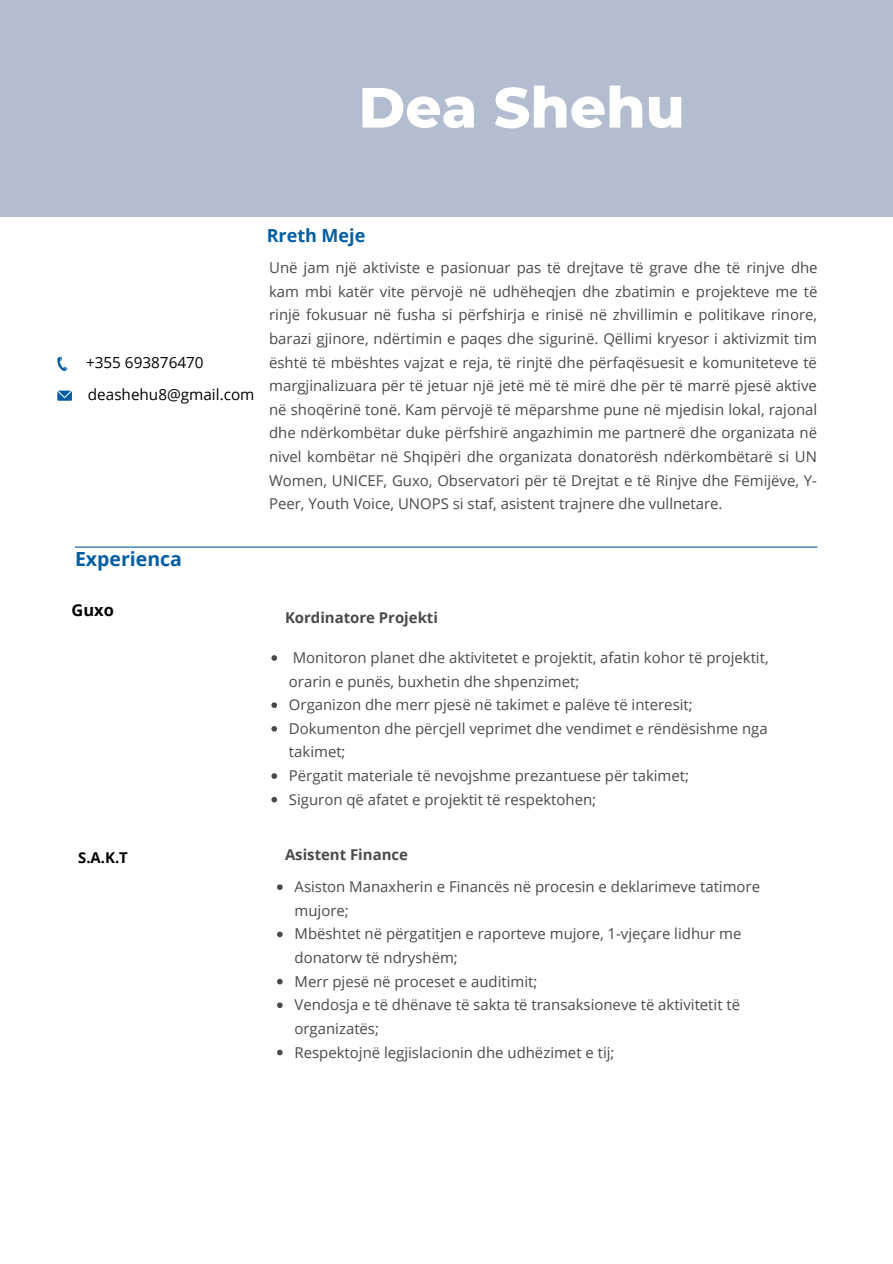
<style>
.page{position:relative;width:893px;height:1264px;background:#fff}
.page>*{position:absolute;margin:0;border:0;box-sizing:border-box;transform-origin:0 0}
.t1{font:800 56.55px "Montserrat";color:#fff}
.t2{font:700 19.5px "Open Sans";color:#015da3}
.t3{font:700 18px "Open Sans";color:#015da3}
.t4{font:700 16.35px "Open Sans";color:#000}
.t5{font:15.3px "Open Sans";color:#000}
.t6{font:15px/23.5px "Open Sans";color:#4b4a4a}
.t7{font:700 15px "Open Sans";color:#4b4a4a}
.t8{font:700 15px "Open Sans";color:#000}
</style>
<div class="page">
<div style="left:0;top:0;width:892px;height:217px;background:#b2bdcf"></div>
<hr style="left:75px;top:546px;width:742px;height:1px;background:#015da3">
<svg style="left:57px;top:390px;width:15px;height:11px"></svg>
<svg style="left:57px;top:357px;width:10px;height:14px"></svg>
<svg style="left:271px;top:655px;width:6px;height:5px"></svg>
<svg style="left:271px;top:702px;width:6px;height:6px"></svg>
<svg style="left:271px;top:726px;width:6px;height:5px"></svg>
<svg style="left:271px;top:773px;width:6px;height:5px"></svg>
<svg style="left:271px;top:796px;width:6px;height:6px"></svg>
<svg style="left:277px;top:884px;width:5px;height:6px"></svg>
<svg style="left:277px;top:931px;width:5px;height:6px"></svg>
<svg style="left:277px;top:978px;width:5px;height:6px"></svg>
<svg style="left:277px;top:1002px;width:5px;height:6px"></svg>
<svg style="left:277px;top:1049px;width:5px;height:6px"></svg>
<p class="t1" style="left:358px;top:73px;width:328px">Dea Shehu</p>
<p class="t5" style="left:86px;top:352px;width:119px">+355 693876470</p>
<p class="t5" style="left:88px;top:383px;width:168px">deashehu8@gmail.com</p>
<p class="t3" style="left:267px;top:223px;width:100px">Rreth Meje</p>
<p class="t6" style="left:269px;top:255px;width:550px;text-align:justify">Unë jam një aktiviste e pasionuar pas të drejtave të grave dhe të rinjve dhe kam mbi katër vite përvojë në udhëheqjen dhe zbatimin e projekteve me të rinjë fokusuar në fusha si përfshirja e rinisë në zhvillimin e politikave rinore, barazi gjinore, ndërtimin e paqes dhe sigurinë. Qëllimi kryesor i aktivizmit tim është të mbështes vajzat e reja, të rinjtë dhe përfaqësuesit e komuniteteve të margjinalizuara për të jetuar një jetë më të mirë dhe për të marrë pjesë aktive në shoqërinë tonë. Kam përvojë të mëparshme pune në mjedisin lokal, rajonal dhe ndërkombëtar duke përfshirë angazhimin me partnerë dhe organizata në nivel kombëtar në Shqipëri dhe organizata donatorësh ndërkombëtarë si UN Women, UNICEF, Guxo, Observatori për të Drejtat e të Rinjve dhe Fëmijëve, Y-Peer, Youth Voice, UNOPS si staf, asistent trajnere dhe vullnetare.</p>
<p class="t2" style="left:75px;top:545px;width:108px">Experienca</p>
<p class="t4" style="left:71px;top:598px;width:44px">Guxo</p>
<p class="t7" style="left:285px;top:607px;width:154px">Kordinatore Projekti</p>
<p class="t6" style="left:289px;top:645px;width:481px">Monitoron planet dhe aktivitetet e projektit, afatin kohor të projektit, orarin e punës, buxhetin dhe shpenzimet;</p>
<p class="t6" style="left:289px;top:692px;width:405px">Organizon dhe merr pjesë në takimet e palëve të interesit;</p>
<p class="t6" style="left:289px;top:716px;width:480px">Dokumenton dhe përcjell veprimet dhe vendimet e rëndësishme nga takimet;</p>
<p class="t6" style="left:289px;top:763px;width:401px">Përgatit materiale të nevojshme prezantuese për takimet;</p>
<p class="t6" style="left:289px;top:787px;width:309px">Siguron që afatet e projektit të respektohen;</p>
<p class="t8" style="left:78px;top:846px;width:51px">S.A.K.T</p>
<p class="t7" style="left:285px;top:844px;width:124px">Asistent Finance</p>
<p class="t6" style="left:294px;top:874px;width:467px">Asiston Manaxherin e Financës në procesin e deklarimeve tatimore mujore;</p>
<p class="t6" style="left:294px;top:921px;width:448px">Mbështet në përgatitjen e raporteve mujore, 1-vjeçare lidhur me donatorw të ndryshëm;</p>
<p class="t6" style="left:294px;top:969px;width:244px">Merr pjesë në proceset e auditimit;</p>
<p class="t6" style="left:294px;top:992px;width:447px">Vendosja e të dhënave të sakta të transaksioneve të aktivitetit të organizatës;</p>
<p class="t6" style="left:294px;top:1039px;width:321px">Respektojnë legjislacionin dhe udhëzimet e tij;</p>
</div>
